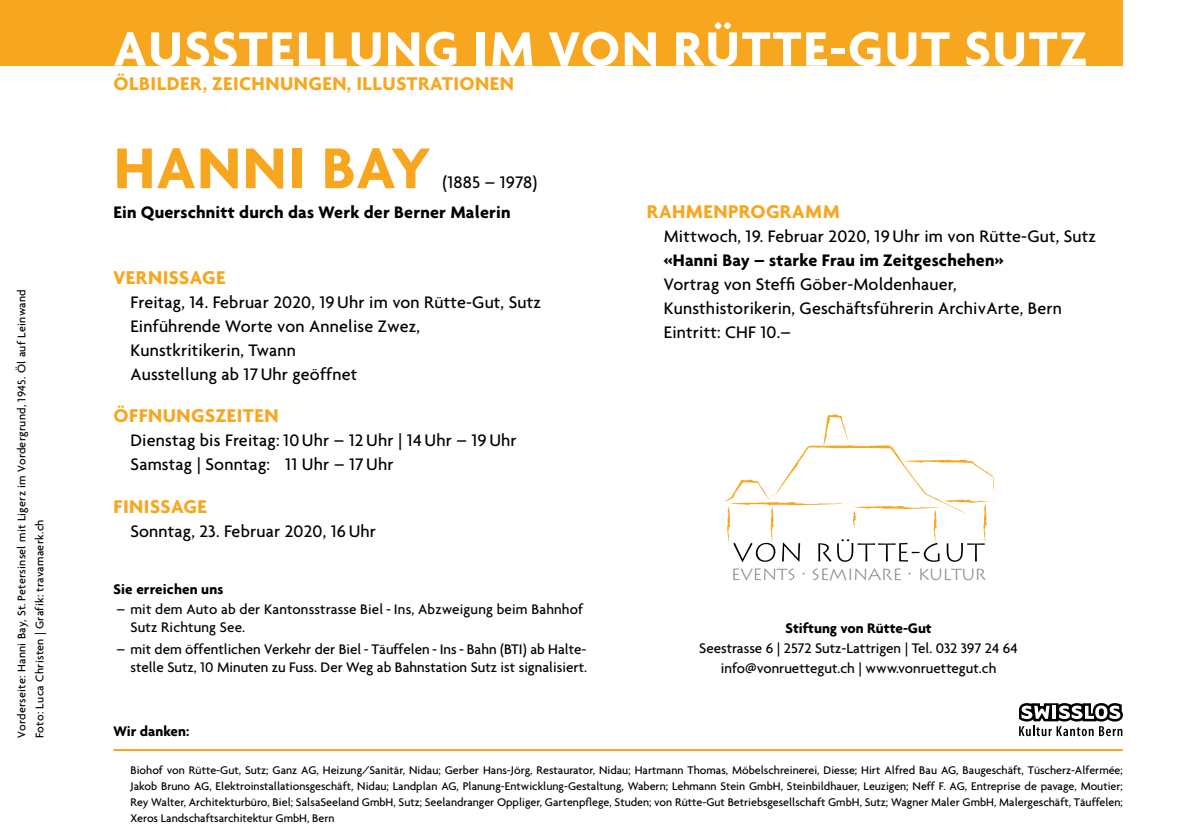
<style>
.page{position:relative;width:1191px;height:840px;background:#fff}
.page>*{position:absolute;margin:0;border:0;box-sizing:border-box;transform-origin:0 0}
.t1{font:700 62px "Agenda";letter-spacing:.025em;color:#f7a71f}
.t2{font:700 52px "Agenda";letter-spacing:.035em;color:#fff}
.t3{font:700 20px "Agenda";letter-spacing:.025em;color:#f7a71f}
.t4{font:300 19px "Lithos Pro";letter-spacing:-.02em;color:#868786}
.t5{font:500 18px/24px "Agenda";letter-spacing:.01em;color:#000}
.t6{font:700 18px "Agenda";color:#000}
.t7{font:500 15px/18px "Agenda";color:#000;text-align:center}
.t8{font:700 15px "Agenda";color:#000}
.t9{font:500 12px/16px "Agenda";letter-spacing:.025em;color:#000}
</style>
<div class="page">
<div style="left:0;top:0;width:1123px;height:65px;background:#f7a71f"></div>
<svg style="left:724px;top:414px;width:271px;height:148px"></svg>
<svg style="left:1019px;top:703px;width:104px;height:32px"></svg>
<hr style="left:113px;top:748px;width:1010px;height:2px;background:#f7a71f">
<p class="t9" style="left:12px;top:737px;width:450px;line-height:18px;rotate:-90deg">Vorderseite: Hanni Bay, St. Petersinsel mit Ligerz im Vordergrund, 1945. Öl auf Leinwand<br>Foto: Luca Christen | Grafik: travamaerk.ch</p>
<h2 class="t2" style="left:114px;top:17px;width:974px">ausstellung im Von rütte-gut sutz</h2>
<h3 class="t3" style="left:114px;top:71px;width:402px">Ölbilder, Zeichnungen, Illustrationen</h3>
<h1 class="t1" style="left:114px;top:130px;width:318px">Hanni Bay</h1>
<h3 class="t5" style="left:442px;top:170px;width:96px">(1885 – 1978)</h3>
<h3 class="t6" style="left:113px;top:201px;width:399px">Ein Querschnitt durch das Werk der Berner Malerin</h3>
<h3 class="t3" style="left:114px;top:265px;width:114px">Vernissage</h3>
<h3 class="t5" style="left:130px;top:290px;width:412px">Freitag, 14. Februar 2020, 19Uhr im von Rütte-Gut, Sutz Einführende Worte von Annelise Zwez,<br>Kunstkritikerin, Twann<br>Ausstellung ab 17Uhr geöffnet</h3>
<h3 class="t3" style="left:114px;top:403px;width:167px">Öffnungszeiten</h3>
<h3 class="t5" style="left:130px;top:428px;width:388px">Dienstag bis Freitag: 10Uhr – 12Uhr | 14Uhr – 19Uhr<br>Samstag | Sonntag: 11 Uhr – 17Uhr</h3>
<h3 class="t3" style="left:114px;top:493px;width:95px">Finissage</h3>
<h3 class="t5" style="left:130px;top:518px;width:247px">Sonntag, 23. Februar 2020, 16Uhr</h3>
<p class="t8" style="left:113px;top:580px;width:111px">Sie erreichen uns</p>
<p class="t7" style="left:130px;top:599px;width:454px;text-align:left;text-indent:-14px">– mit dem Auto ab der Kantonsstrasse Biel - Ins, Abzweigung beim Bahnhof<br>Sutz Richtung See.</p>
<p class="t7" style="left:116px;top:639px;width:472px;text-align:right">– mit dem öffentlichen Verkehr der Biel - Täuffelen - Ins - Bahn (BTI) ab Halte&shy;stelle Sutz, 10 Minuten zu Fuss. Der Weg ab Bahnstation Sutz ist signalisiert.</p>
<h3 class="t3" style="left:647px;top:199px;width:194px">Rahmenprogramm</h3>
<h3 class="t5" style="left:664px;top:224px;width:434px">Mittwoch, 19. Februar 2020, 19Uhr im von Rütte-Gut, Sutz</h3>
<h3 class="t6" style="left:664px;top:249px;width:341px">«Hanni Bay – starke Frau im Zeitgeschehen»</h3>
<h3 class="t5" style="left:664px;top:272px;width:399px">Vortrag von Steffi Göber-Moldenhauer,<br>Kunsthistorikerin, Geschäftsführerin ArchivArte, Bern<br>Eintritt: CHF 10.–</h3>
<h3 class="t4" style="left:731px;top:562px;width:257px">EVENTS · SEMINARE · KULTUR</h3>
<p class="t8" style="left:785px;top:618px;width:148px">Stiftung von Rütte-Gut</p>
<p class="t7" style="left:699px;top:637px;width:320px;line-height:20px">Seestrasse 6 | 2572 Sutz-Lattrigen | Tel. 032 397 24 64 info@vonruettegut.ch | www.vonruettegut.ch</p>
<p class="t8" style="left:113px;top:721px;width:77px">Wir danken:</p>
<p class="t9" style="left:130px;top:761px;width:994px;text-align:justify">Biohof von Rütte-Gut, Sutz; Ganz AG, Heizung/Sanitär, Nidau; Gerber Hans-Jörg, Restaurator, Nidau; Hartmann Thomas, Möbelschreinerei, Diesse; Hirt Alfred Bau AG, Baugeschäft, Tüscherz-Alfermée; Jakob Bruno AG, Elektroinstallationsgeschäft, Nidau; Landplan AG, Planung-Entwicklung-Gestaltung, Wabern; Lehmann Stein GmbH, Steinbildhauer, Leuzigen; Neff F. AG, Entreprise de pavage, Moutier; Rey Walter, Architekturbüro, Biel; SalsaSeeland GmbH, Sutz; Seelandranger Oppliger, Gartenpflege, Studen; von Rütte-Gut Betriebsgesellschaft GmbH, Sutz; Wagner Maler GmbH, Malergeschäft, Täuffelen; Xeros Landschaftsarchitektur GmbH, Bern</p>
</div>
